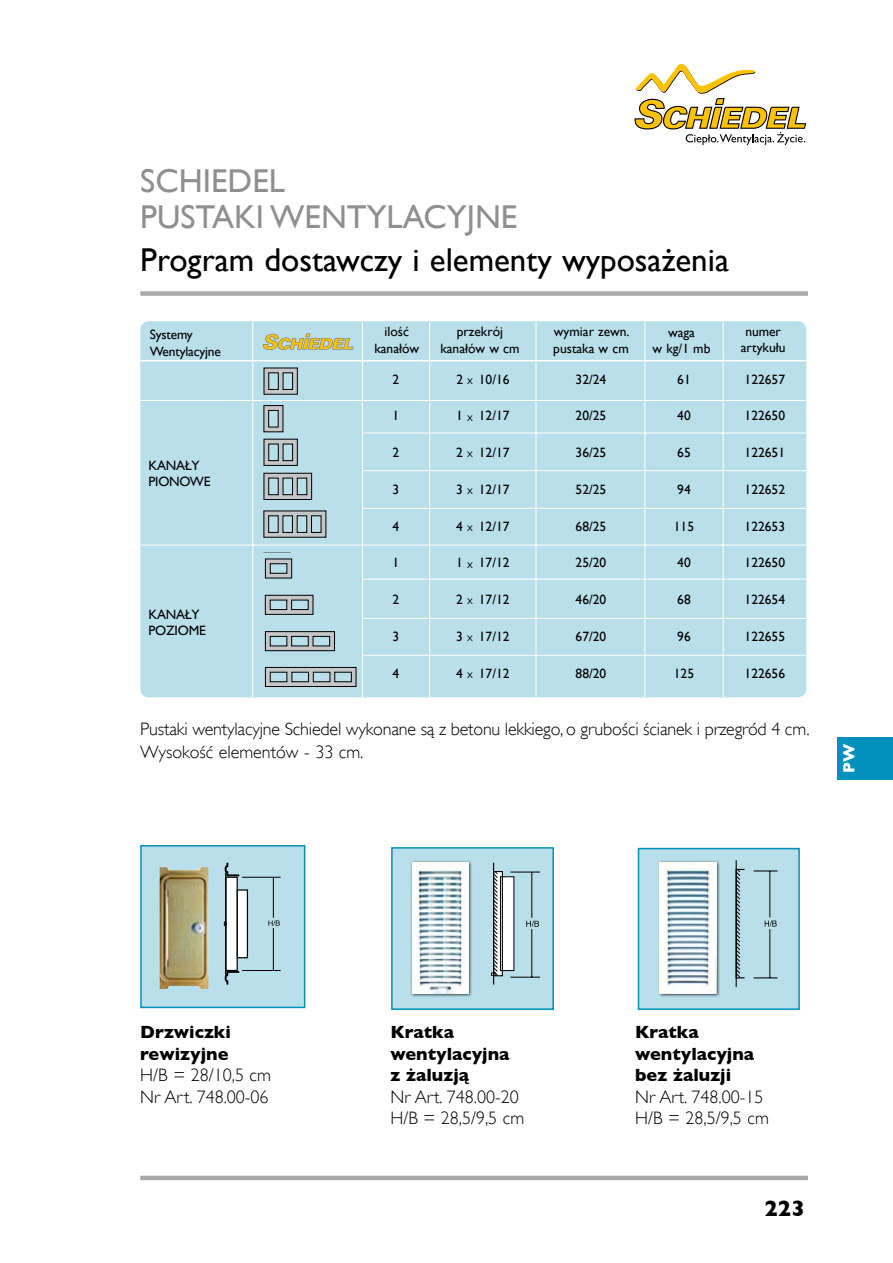
<style>
.page{position:relative;width:893px;height:1263px;background:#fff}
.page>*{position:absolute;margin:0;border:0;box-sizing:border-box;transform-origin:0 0}
.t1{font:33px "Gill Sans";color:#000}
.t2{font:33px/36px "Gill Sans";color:#8d8f91}
.t3{font:700 22.5px "Gill Sans";color:#000}
.t4{font:300 18px/21.6px "Gill Sans";letter-spacing:-.01em;color:#000}
.t5{font:700 18px/21.6px "Gill Sans";color:#000}
.t6{font:700 16.5px "Gill Sans";color:#fff;scale:.93 1}
.t7{font:13.5px/16.2px "Gill Sans";color:#000}
.s1{font-size:8.1px}
</style>
<div class="page">
<div style="left:838px;top:737px;width:55px;height:42px;background:#0092bb"></div>
<svg style="left:634px;top:64px;width:172px;height:81px"></svg>
<div style="left:140px;top:321px;width:666px;height:376px;background:#b9dfea;border-radius:9px"></div>
<hr style="left:140px;top:1176px;width:668px;height:4px;background:#a7a8aa">
<svg style="left:265px;top:559px;width:27px;height:19px"></svg>
<svg style="left:265px;top:595px;width:48px;height:20px"></svg>
<svg style="left:265px;top:631px;width:70px;height:20px"></svg>
<svg style="left:265px;top:667px;width:91px;height:20px"></svg>
<svg style="left:264px;top:405px;width:19px;height:27px"></svg>
<svg style="left:264px;top:439px;width:34px;height:27px"></svg>
<svg style="left:264px;top:473px;width:48px;height:27px"></svg>
<svg style="left:264px;top:511px;width:62px;height:26px"></svg>
<div style="left:141px;top:846px;width:164px;height:161px;background:#b9dfea"></div>
<div style="left:237px;top:890px;width:10px;height:68px;background:#fff"></div>
<div style="left:237px;top:889px;width:11px;height:69px;border:1px solid #000"></div>
<hr style="left:242px;top:877px;width:39px;height:1px;background:#000">
<hr style="left:242px;top:970px;width:39px;height:1px;background:#000">
<hr style="left:273px;top:928px;width:1px;height:42px;background:#000">
<hr style="left:273px;top:877px;width:1px;height:41px;background:#000">
<svg style="left:268px;top:920px;width:12px;height:6px"></svg>
<svg style="left:224px;top:862px;width:16px;height:123px"></svg>
<div style="left:140px;top:845px;width:165px;height:163px;border:2px solid #0092bb"></div>
<img style="left:160px;top:867px;width:48px;height:122px">
<div style="left:638px;top:848px;width:161px;height:161px;background:#b9dfea"></div>
<svg style="left:735px;top:860px;width:10px;height:127px"></svg>
<svg style="left:754px;top:870px;width:24px;height:1px"></svg>
<svg style="left:754px;top:977px;width:24px;height:1px"></svg>
<hr style="left:769px;top:929px;width:1px;height:49px;background:#000">
<hr style="left:769px;top:871px;width:1px;height:46px;background:#000">
<svg style="left:765px;top:920px;width:12px;height:6px"></svg>
<div style="left:638px;top:848px;width:162px;height:162px;border:2px solid #0092bb"></div>
<div style="left:658px;top:860px;width:62px;height:137px;background:#000;opacity:.75"></div>
<img style="left:660px;top:862px;width:56px;height:132px">
<div style="left:392px;top:848px;width:161px;height:161px;background:#b9dfea"></div>
<div style="left:494px;top:871px;width:8px;height:105px;background:#fff"></div>
<div style="left:500px;top:877px;width:14px;height:93px;background:#fff"></div>
<div style="left:500px;top:876px;width:14px;height:95px;border:1px solid #000"></div>
<div style="left:493px;top:871px;width:10px;height:105px;border:1px solid #000"></div>
<hr style="left:493px;top:863px;width:1px;height:121px;background:#000">
<svg style="left:491px;top:871px;width:7px;height:105px"></svg>
<hr style="left:510px;top:871px;width:30px;height:1px;background:#000">
<hr style="left:510px;top:977px;width:30px;height:1px;background:#000">
<hr style="left:531px;top:929px;width:1px;height:48px;background:#000">
<hr style="left:531px;top:872px;width:1px;height:46px;background:#000">
<svg style="left:526px;top:921px;width:13px;height:6px"></svg>
<div style="left:391px;top:847px;width:163px;height:163px;border:2px solid #0092bb"></div>
<div style="left:410px;top:860px;width:62px;height:137px;background:#000;opacity:.75"></div>
<img style="left:412px;top:862px;width:57px;height:132px">
<div style="left:140px;top:291px;width:668px;height:5px;background:#a7a8aa"></div>
<svg style="left:264px;top:368px;width:34px;height:27px"></svg>
<hr style="left:723px;top:321px;width:1px;height:376px;background:#fff">
<hr style="left:644px;top:321px;width:1px;height:376px;background:#fff">
<hr style="left:536px;top:321px;width:1px;height:376px;background:#fff">
<hr style="left:429px;top:321px;width:1px;height:376px;background:#fff">
<hr style="left:362px;top:321px;width:1px;height:376px;background:#fff">
<hr style="left:252px;top:321px;width:1px;height:376px;background:#fff">
<hr style="left:140px;top:360px;width:666px;height:1px;background:#fff">
<hr style="left:140px;top:400px;width:666px;height:1px;background:#fff">
<hr style="left:140px;top:545px;width:666px;height:1px;background:#fff">
<hr style="left:362px;top:433px;width:444px;height:1px;background:#fff">
<hr style="left:362px;top:470px;width:444px;height:1px;background:#fff">
<hr style="left:362px;top:508px;width:444px;height:1px;background:#fff">
<hr style="left:362px;top:579px;width:444px;height:1px;background:#fff">
<hr style="left:362px;top:618px;width:444px;height:1px;background:#fff">
<hr style="left:362px;top:655px;width:444px;height:1px;background:#fff">
<svg style="left:263px;top:333px;width:91px;height:17px"></svg>
<h1 class="t2" style="left:140px;top:163px;width:378px">Schiedel<br>Pustaki wentylacyjne</h1>
<h1 class="t1" style="left:140px;top:240px;width:590px">Program dostawczy i elementy wyposażenia</h1>
<p class="t7" style="left:150px;top:327px;width:72px">Systemy<br>Wentylacyjne</p>
<p class="t7" style="left:374px;top:323px;width:46px;text-align:center">ilość kanałów</p>
<p class="t7" style="left:440px;top:323px;width:81px;text-align:center">przekrój kanałów w cm</p>
<p class="t7" style="left:553px;top:323px;width:78px">wymiar zewn. pustaka w cm</p>
<p class="t7" style="left:653px;top:324px;width:59px;text-align:center">waga<br>w kg/1 mb</p>
<p class="t7" style="left:741px;top:323px;width:46px;text-align:center">numer artykułu</p>
<p class="t7" style="left:148px;top:457px;width:53px">KANAŁY<br>PIONOWE</p>
<p class="t7" style="left:148px;top:606px;width:57px">KANAŁY<br>POZIOME</p>
<p class="t7" style="left:393px;top:371px;width:8px">2</p>
<p class="t7" style="left:456px;top:371px;width:55px">2 <span class="s1">X</span> 10/16</p>
<p class="t7" style="left:576px;top:371px;width:32px">32/24</p>
<p class="t7" style="left:677px;top:371px;width:15px">61</p>
<p class="t7" style="left:745px;top:371px;width:42px">122657</p>
<p class="t7" style="left:393px;top:408px;width:8px">1</p>
<p class="t7" style="left:456px;top:408px;width:55px">1 <span class="s1">X</span> 12/17</p>
<p class="t7" style="left:576px;top:408px;width:32px">20/25</p>
<p class="t7" style="left:677px;top:408px;width:15px">40</p>
<p class="t7" style="left:745px;top:408px;width:42px">122650</p>
<p class="t7" style="left:393px;top:444px;width:8px">2</p>
<p class="t7" style="left:456px;top:444px;width:55px">2 <span class="s1">X</span> 12/17</p>
<p class="t7" style="left:576px;top:444px;width:32px">36/25</p>
<p class="t7" style="left:677px;top:444px;width:15px">65</p>
<p class="t7" style="left:745px;top:444px;width:42px">122651</p>
<p class="t7" style="left:393px;top:481px;width:8px">3</p>
<p class="t7" style="left:456px;top:481px;width:55px">3 <span class="s1">X</span> 12/17</p>
<p class="t7" style="left:576px;top:481px;width:32px">52/25</p>
<p class="t7" style="left:677px;top:481px;width:15px">94</p>
<p class="t7" style="left:745px;top:481px;width:42px">122652</p>
<p class="t7" style="left:393px;top:518px;width:8px">4</p>
<p class="t7" style="left:456px;top:518px;width:55px">4 <span class="s1">X</span> 12/17</p>
<p class="t7" style="left:576px;top:518px;width:32px">68/25</p>
<p class="t7" style="left:674px;top:518px;width:22px">115</p>
<p class="t7" style="left:745px;top:518px;width:42px">122653</p>
<p class="t7" style="left:393px;top:555px;width:8px">1</p>
<p class="t7" style="left:456px;top:555px;width:55px">1 <span class="s1">X</span> 17/12</p>
<p class="t7" style="left:576px;top:555px;width:32px">25/20</p>
<p class="t7" style="left:677px;top:555px;width:15px">40</p>
<p class="t7" style="left:745px;top:555px;width:42px">122650</p>
<p class="t7" style="left:393px;top:591px;width:8px">2</p>
<p class="t7" style="left:456px;top:591px;width:55px">2 <span class="s1">X</span> 17/12</p>
<p class="t7" style="left:576px;top:591px;width:32px">46/20</p>
<p class="t7" style="left:677px;top:591px;width:15px">68</p>
<p class="t7" style="left:745px;top:591px;width:42px">122654</p>
<p class="t7" style="left:393px;top:628px;width:8px">3</p>
<p class="t7" style="left:456px;top:628px;width:55px">3 <span class="s1">X</span> 17/12</p>
<p class="t7" style="left:576px;top:628px;width:32px">67/20</p>
<p class="t7" style="left:677px;top:628px;width:15px">96</p>
<p class="t7" style="left:745px;top:628px;width:42px">122655</p>
<p class="t7" style="left:393px;top:665px;width:8px">4</p>
<p class="t7" style="left:456px;top:665px;width:55px">4 <span class="s1">X</span> 17/12</p>
<p class="t7" style="left:576px;top:665px;width:32px">88/20</p>
<p class="t7" style="left:674px;top:665px;width:22px">125</p>
<p class="t7" style="left:745px;top:665px;width:42px">122656</p>
<h3 class="t4" style="left:140px;top:718px;width:671px;line-height:22.5px">Pustaki wentylacyjne Schiedel wykonane są z betonu lekkiego, o grubości ścianek i przegród 4 cm.<br>Wysokość elementów - 33 cm.</h3>
<p class="t6" style="left:839px;top:773px;width:33px;rotate:-90deg">PW</p>
<h3 class="t5" style="left:140px;top:1021px;width:92px">Drzwiczki rewizyjne</h3>
<h3 class="t4" style="left:140px;top:1064px;width:132px">H/B = 28/10,5 cm<br>Nr Art. 748.00-06</h3>
<h3 class="t5" style="left:390px;top:1021px;width:120px">Kratka wentylacyjna z żaluzją</h3>
<h3 class="t4" style="left:390px;top:1086px;width:135px">Nr Art. 748.00-20<br>H/B = 28,5/9,5 cm</h3>
<h3 class="t5" style="left:635px;top:1021px;width:120px">Kratka wentylacyjna bez żaluzji</h3>
<h3 class="t4" style="left:635px;top:1086px;width:135px">Nr Art. 748.00-15<br>H/B = 28,5/9,5 cm</h3>
<h2 class="t3" style="left:765px;top:1195px;width:42px">223</h2>
</div>
